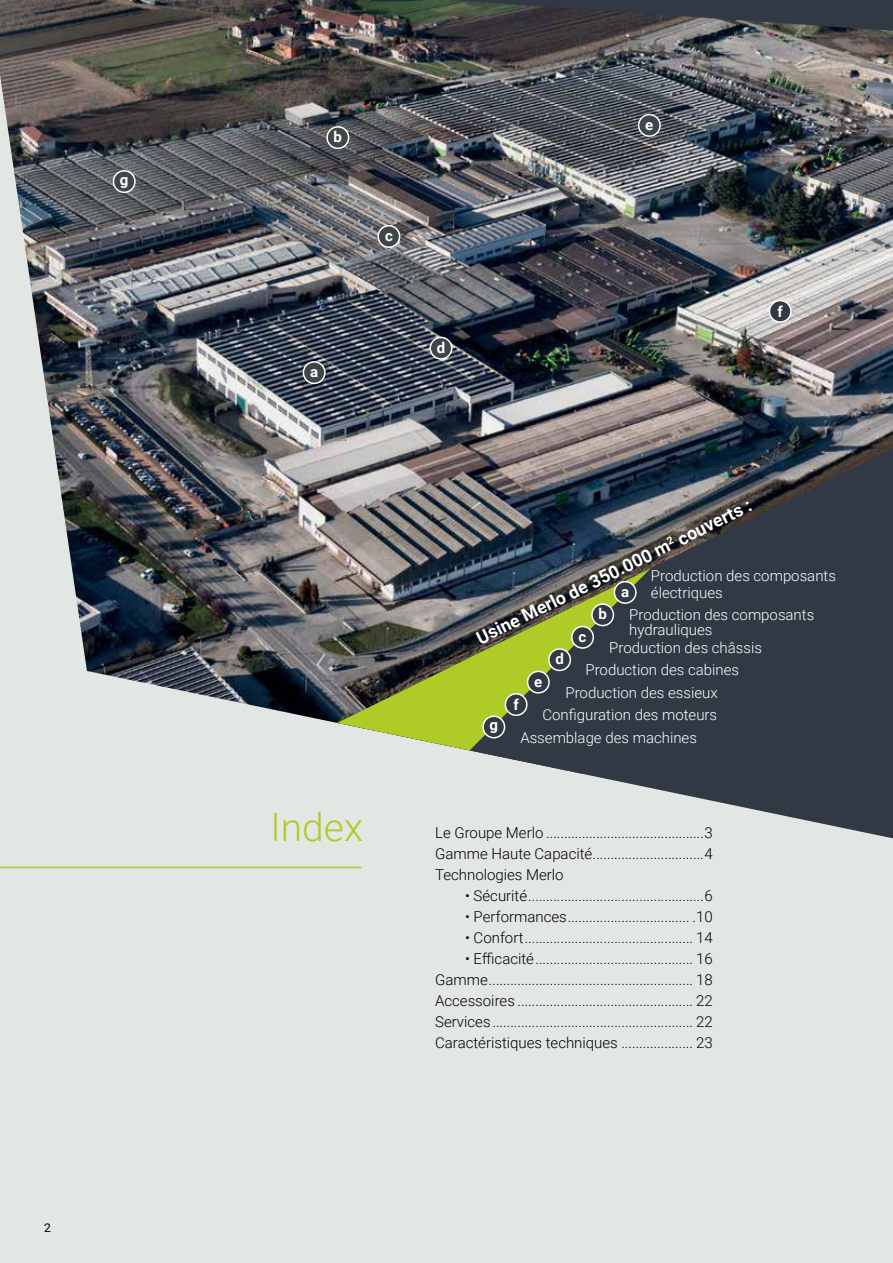
<style>
.page{position:relative;width:893px;height:1263px;background:#e2e7e3}
.page>*{position:absolute;margin:0;border:0;box-sizing:border-box;transform-origin:0 0}
.t1{font:300 39px "Roboto";color:#afcb27}
.t2{font:700 18px "Roboto";color:#fff}
.t3{font:300 15px/21px "Roboto";color:#000;text-align:justify}
.t4{font:300 15px/15px "Roboto";color:#fff}
.t5{font:700 15px "Roboto";color:#fff}
.t6{font:12px "Roboto";color:#000}
</style>
<div class="page">
<img style="left:0;top:0;width:893px;height:723px">
<svg style="left:448px;top:0;width:445px;height:31px;background:#3c4045"></svg>
<hr style="left:0;top:867px;width:361px;height:1px;background:#afcb27">
<svg style="left:337px;top:449px;width:556px;height:389px;fill:#303944"></svg>
<img style="left:337px;top:568px;width:313px;height:182px">
<div style="left:303px;top:362px;width:22px;height:21px;background:#3f4746;border-radius:50%"></div>
<div style="left:303px;top:361px;width:23px;height:23px;border:2px solid #fff;border-radius:50%"></div>
<div style="left:430px;top:337px;width:22px;height:22px;background:#3f4746;border-radius:50%"></div>
<div style="left:429px;top:337px;width:23px;height:23px;border:2px solid #fff;border-radius:50%"></div>
<div style="left:113px;top:171px;width:22px;height:21px;background:#3f4746;border-radius:50%"></div>
<div style="left:113px;top:170px;width:23px;height:23px;border:2px solid #fff;border-radius:50%"></div>
<div style="left:327px;top:127px;width:22px;height:21px;background:#3f4746;border-radius:50%"></div>
<div style="left:326px;top:126px;width:23px;height:23px;border:2px solid #fff;border-radius:50%"></div>
<div style="left:639px;top:115px;width:21px;height:21px;background:#3f4746;border-radius:50%"></div>
<div style="left:638px;top:114px;width:23px;height:23px;border:2px solid #fff;border-radius:50%"></div>
<div style="left:614px;top:582px;width:22px;height:21px;background:#303944;border-radius:50%"></div>
<div style="left:614px;top:581px;width:23px;height:23px;border:2px solid #fff;border-radius:50%"></div>
<div style="left:769px;top:301px;width:22px;height:21px;background:#303944;border-radius:50%"></div>
<div style="left:769px;top:300px;width:23px;height:23px;border:2px solid #fff;border-radius:50%"></div>
<div style="left:505px;top:694px;width:22px;height:21px;background:#303944;border-radius:50%"></div>
<div style="left:505px;top:693px;width:23px;height:23px;border:2px solid #fff;border-radius:50%"></div>
<div style="left:549px;top:649px;width:21px;height:21px;background:#303944;border-radius:50%"></div>
<div style="left:548px;top:648px;width:23px;height:23px;border:2px solid #fff;border-radius:50%"></div>
<div style="left:378px;top:226px;width:22px;height:21px;background:#3f4746;border-radius:50%"></div>
<div style="left:377px;top:225px;width:23px;height:23px;border:2px solid #fff;border-radius:50%"></div>
<div style="left:572px;top:626px;width:21px;height:22px;background:#303944;border-radius:50%"></div>
<div style="left:571px;top:626px;width:23px;height:23px;border:2px solid #fff;border-radius:50%"></div>
<div style="left:483px;top:716px;width:22px;height:22px;background:#303944;border-radius:50%"></div>
<div style="left:482px;top:715px;width:23px;height:23px;border:2px solid #fff;border-radius:50%"></div>
<div style="left:592px;top:604px;width:21px;height:21px;background:#303944;border-radius:50%"></div>
<div style="left:591px;top:603px;width:23px;height:23px;border:2px solid #fff;border-radius:50%"></div>
<div style="left:528px;top:671px;width:21px;height:22px;background:#303944;border-radius:50%"></div>
<div style="left:527px;top:671px;width:23px;height:23px;border:2px solid #fff;border-radius:50%"></div>
<p class="t5" style="left:120px;top:174px;width:10px">g</p>
<p class="t6" style="left:44px;top:1222px;width:8px">2</p>
<p class="t5" style="left:334px;top:131px;width:10px">b</p>
<p class="t5" style="left:385px;top:230px;width:9px">c</p>
<p class="t5" style="left:310px;top:366px;width:10px">a</p>
<p class="t5" style="left:437px;top:341px;width:10px">d</p>
<p class="t5" style="left:645px;top:119px;width:10px">e</p>
<p class="t5" style="left:777px;top:305px;width:7px">f</p>
<h1 class="t1" style="left:270px;top:811px;width:94px">Index</h1>
<p class="t2" style="left:474px;top:632px;width:306px;rotate:-26deg">Usine Merlo de 350.000 m<sup>2</sup> couverts :</p>
<p class="t4" style="left:651px;top:567px;width:187px;line-height:16.5px">Production des composants électriques</p>
<p class="t5" style="left:621px;top:586px;width:10px">a</p>
<p class="t5" style="left:598px;top:608px;width:10px">b</p>
<p class="t4" style="left:629px;top:606px;width:187px">Production des composants hydrauliques</p>
<p class="t5" style="left:579px;top:630px;width:9px">c</p>
<p class="t4" style="left:609px;top:639px;width:154px">Production des châssis</p>
<p class="t5" style="left:555px;top:653px;width:10px">d</p>
<p class="t4" style="left:585px;top:662px;width:155px">Production des cabines</p>
<p class="t5" style="left:490px;top:719px;width:10px">g</p>
<p class="t5" style="left:513px;top:699px;width:7px">f</p>
<p class="t5" style="left:534px;top:675px;width:10px">e</p>
<p class="t4" style="left:565px;top:684px;width:154px">Production des essieux</p>
<p class="t4" style="left:542px;top:707px;width:176px">Configuration des moteurs</p>
<p class="t4" style="left:520px;top:731px;width:178px">Assemblage des machines</p>
<p class="t3" style="left:435px;top:821px;width:279px">Le Groupe Merlo ............................................3<br>Gamme Haute Capacité ...............................4<br>Technologies Merlo</p>
<p class="t3" style="left:465px;top:884px;width:249px">• Sécurité .................................................6</p>
<p class="t3" style="left:465px;top:905px;width:249px">• Performances .................................. .10</p>
<p class="t3" style="left:465px;top:926px;width:249px">• Confort ............................................... 14</p>
<p class="t3" style="left:435px;top:947px;width:279px;text-indent:30px">• Efficacité ............................................ 16<br>Gamme ......................................................... 18<br>Accessoires ................................................. 22<br>Services ........................................................ 22<br>Caractéristiques techniques .................... 23</p>
</div>
